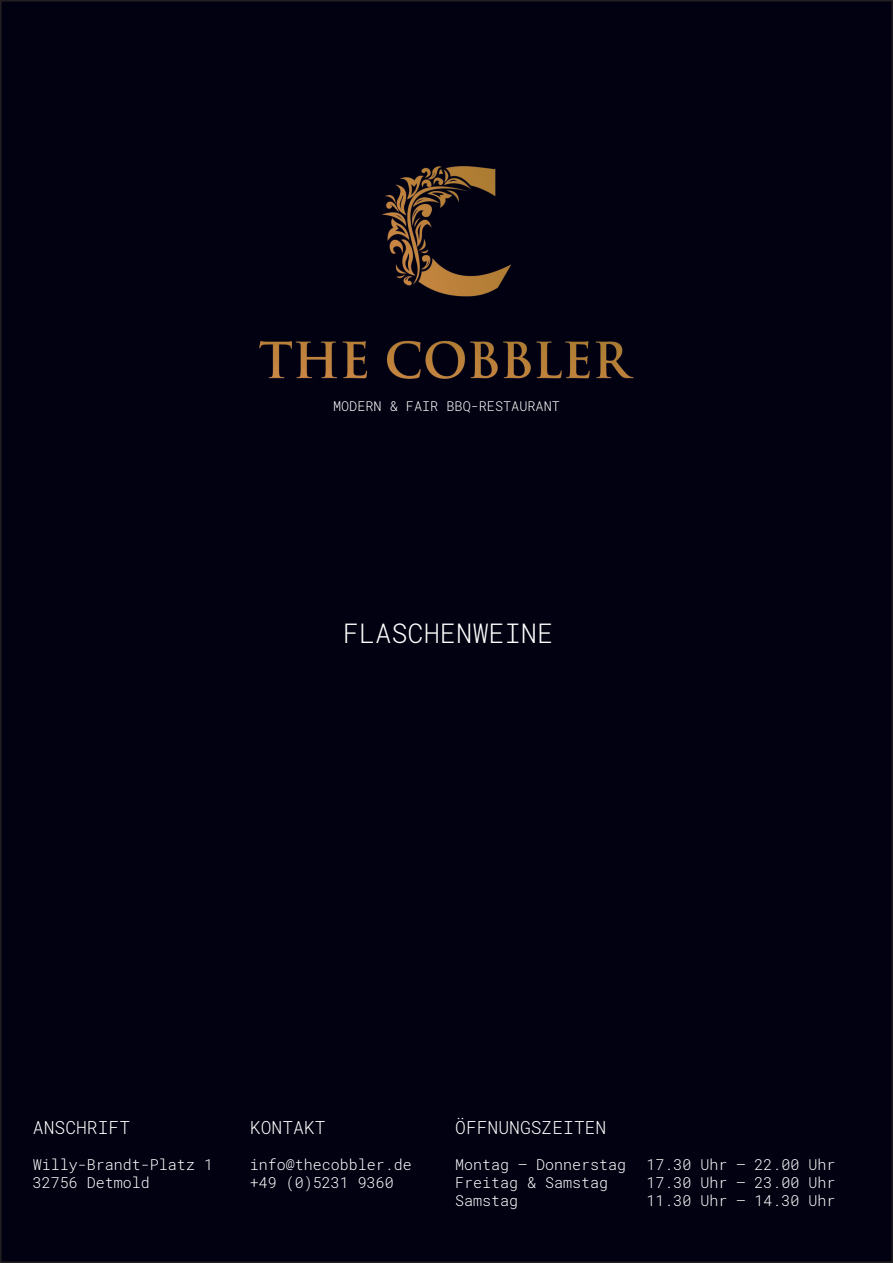
<style>
.page{position:relative;width:893px;height:1263px;background:#fff}
.page>*{position:absolute;margin:0;border:0;box-sizing:border-box;transform-origin:0 0}
.t1{font:300 27px "Roboto Mono";color:#fff}
.t2{font:300 18px "Roboto Mono";color:#fff}
.t3{font:300 15px/18px "Roboto Mono";color:#fff}
.t4{font:300 13.5px "Roboto Mono";color:#fff}
</style>
<div class="page">
<div style="left:1px;top:1px;width:891px;height:1261px;background:#010111"></div>
<img style="left:260px;top:167px;width:373px;height:211px">
<p class="t4" style="left:333px;top:396px;width:228px">Modern &amp; Fair BBQ-Restaurant</p>
<h1 class="t1" style="left:343px;top:614px;width:212px">flaschenweine</h1>
<p class="t2" style="left:33px;top:1115px;width:12px">ANSCHRIFT</p>
<p class="t3" style="left:33px;top:1155px;width:182px">Willy-Brandt-Platz 1<br>32756 Detmold</p>
<p class="t2" style="left:250px;top:1115px;width:23px">KONTA</p>
<p class="t2" style="left:304px;top:1115px;width:21px">KT</p>
<p class="t3" style="left:250px;top:1155px;width:164px">info@thecobbler.de +49 (0)5231 9360</p>
<p class="t2" style="left:455px;top:1115px;width:22px">ÖFFNUN</p>
<p class="t2" style="left:520px;top:1115px;width:44px">GSZEITEN</p>
<p class="t3" style="left:455px;top:1155px;width:172px">Montag – Donnerstag</p>
<p class="t3" style="left:647px;top:1155px;width:190px">17.30 Uhr – 22.00 Uhr</p>
<p class="t3" style="left:455px;top:1173px;width:154px">F reitag &amp; Samstag</p>
<p class="t3" style="left:647px;top:1173px;width:190px">17.30 Uhr – 23.00 Uhr</p>
<p class="t3" style="left:455px;top:1191px;width:64px">Samstag</p>
<p class="t3" style="left:646px;top:1191px;width:190px">11.30 Uhr – 14.30 Uhr</p>
</div>
